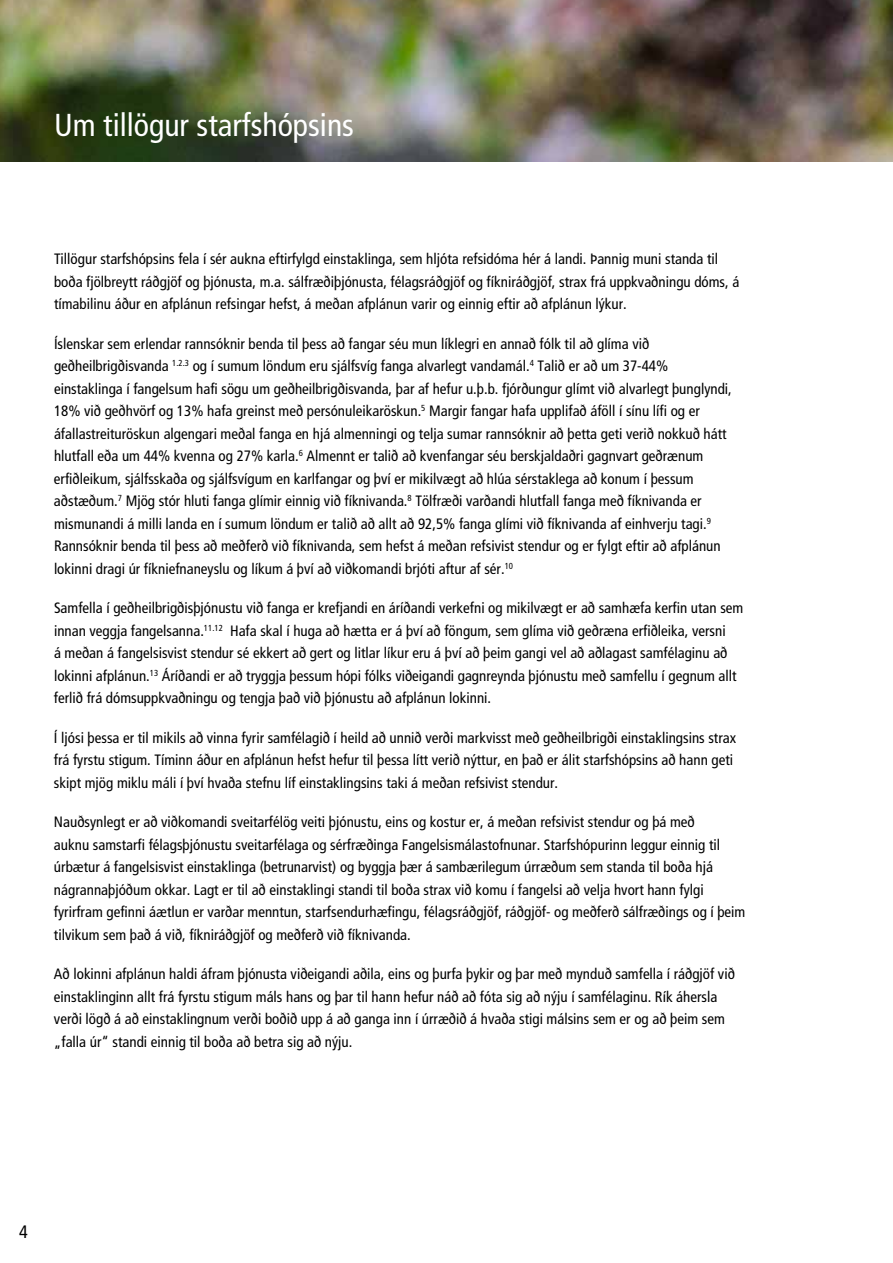
<style>
.page{position:relative;width:893px;height:1263px;background:#fff}
.page>*{position:absolute;margin:0;border:0;box-sizing:border-box;transform-origin:0 0}
.t1{font:condensed 31.65px "Frutiger";color:#fff}
.t2{font:condensed 18px "Frutiger";color:#000}
.t3{font:condensed 15px/22.5px "Frutiger";color:#000}
</style>
<div class="page">
<img style="left:0;top:0;width:893px;height:162px">
<h1 class="t1" style="left:54px;top:107px;width:302px">Um tillögur starfshópsins</h1>
<p class="t3" style="left:54px;top:248px;width:687px">Tillögur starfshópsins fela í sér aukna eftirfylgd einstaklinga, sem hljóta refsidóma hér á landi. Þannig muni standa til boða fjölbreytt ráðgjöf og þjónusta, m.a. sálfræðiþjónusta, félagsráðgjöf og fíkniráðgjöf, strax frá uppkvaðningu dóms, á tímabilinu áður en afplánun refsingar hefst, á meðan afplánun varir og einnig eftir að afplánun lýkur.</p>
<p class="t3" style="left:54px;top:332px;width:679px">Íslenskar sem erlendar rannsóknir benda til þess að fangar séu mun líklegri en annað fólk til að glíma við geðheilbrigðisvanda <sup>1.2.3</sup> og í sumum löndum eru sjálfsvíg fanga alvarlegt vandamál.<sup>4</sup> Talið er að um 37-44% einstaklinga í fangelsum hafi sögu um geðheilbrigðisvanda, þar af hefur u.þ.b. fjórðungur glímt við alvarlegt þunglyndi, 18% við geðhvörf og 13% hafa greinst með persónuleikaröskun.<sup>5</sup> Margir fangar hafa upplifað áföll í sínu lífi og er áfallastreituröskun algengari meðal fanga en hjá almenningi og telja sumar rannsóknir að þetta geti verið nokkuð hátt hlutfall eða um 44% kvenna og 27% karla.<sup>6</sup> Almennt er talið að kvenfangar séu berskjaldaðri gagnvart geðrænum erfiðleikum, sjálfsskaða og sjálfsvígum en karlfangar og því er mikilvægt að hlúa sérstaklega að konum í þessum aðstæðum.<sup>7</sup> Mjög stór hluti fanga glímir einnig við fíknivanda.<sup>8</sup> Tölfræði varðandi hlutfall fanga með fíknivanda er mismunandi á milli landa en í sumum löndum er talið að allt að 92,5% fanga glími við fíknivanda af einhverju tagi.<sup>9<br></sup>Rannsóknir benda til þess að meðferð við fíknivanda, sem hefst á meðan refsivist stendur og er fylgt eftir að afplánun lokinni dragi úr fíkniefnaneyslu og líkum á því að viðkomandi brjóti aftur af sér.<sup>10</sup></p>
<p class="t3" style="left:54px;top:597px;width:691px">Samfella í geðheilbrigðisþjónustu við fanga er krefjandi en áríðandi verkefni og mikilvægt er að samhæfa kerfin utan sem innan veggja fangelsanna.<sup>11.12</sup> Hafa skal í huga að hætta er á því að föngum, sem glíma við geðræna erfiðleika, versni<br>á meðan á fangelsisvist stendur sé ekkert að gert og litlar líkur eru á því að þeim gangi vel að aðlagast samfélaginu að lokinni afplánun.<sup>13</sup> Áríðandi er að tryggja þessum hópi fólks viðeigandi gagnreynda þjónustu með samfellu í gegnum allt ferlið frá dómsuppkvaðningu og tengja það við þjónustu að afplánun lokinni.</p>
<p class="t3" style="left:54px;top:726px;width:684px">Í ljósi þessa er til mikils að vinna fyrir samfélagið í heild að unnið verði markvisst með geðheilbrigði einstaklingsins strax frá fyrstu stigum. Tíminn áður en afplánun hefst hefur til þessa lítt verið nýttur, en það er álit starfshópsins að hann geti skipt mjög miklu máli í því hvaða stefnu líf einstaklingsins taki á meðan refsivist stendur.</p>
<p class="t3" style="left:54px;top:811px;width:693px">Nauðsynlegt er að viðkomandi sveitarfélög veiti þjónustu, eins og kostur er, á meðan refsivist stendur og þá með<br>auknu samstarfi félagsþjónustu sveitarfélaga og sérfræðinga Fangelsismálastofnunar. Starfshópurinn leggur einnig til úrbætur á fangelsisvist einstaklinga (betrunarvist) og byggja þær á sambærilegum úrræðum sem standa til boða hjá nágrannaþjóðum okkar. Lagt er til að einstaklingi standi til boða strax við komu í fangelsi að velja hvort hann fylgi fyrirfram gefinni áætlun er varðar menntun, starfsendurhæfingu, félagsráðgjöf, ráðgjöf- og meðferð sálfræðings og í þeim tilvikum sem það á við, fíkniráðgjöf og meðferð við fíknivanda.</p>
<p class="t3" style="left:54px;top:963px;width:682px">Að lokinni afplánun haldi áfram þjónusta viðeigandi aðila, eins og þurfa þykir og þar með mynduð samfella í ráðgjöf við einstaklinginn allt frá fyrstu stigum máls hans og þar til hann hefur náð að fóta sig að nýju í samfélaginu. Rík áhersla verði lögð á að einstaklingnum verði boðið upp á að ganga inn í úrræðið á hvaða stigi málsins sem er og að þeim sem „falla úr“ standi einnig til boða að betra sig að nýju.</p>
<p class="t2" style="left:19px;top:1221px;width:10px">4</p>
</div>
